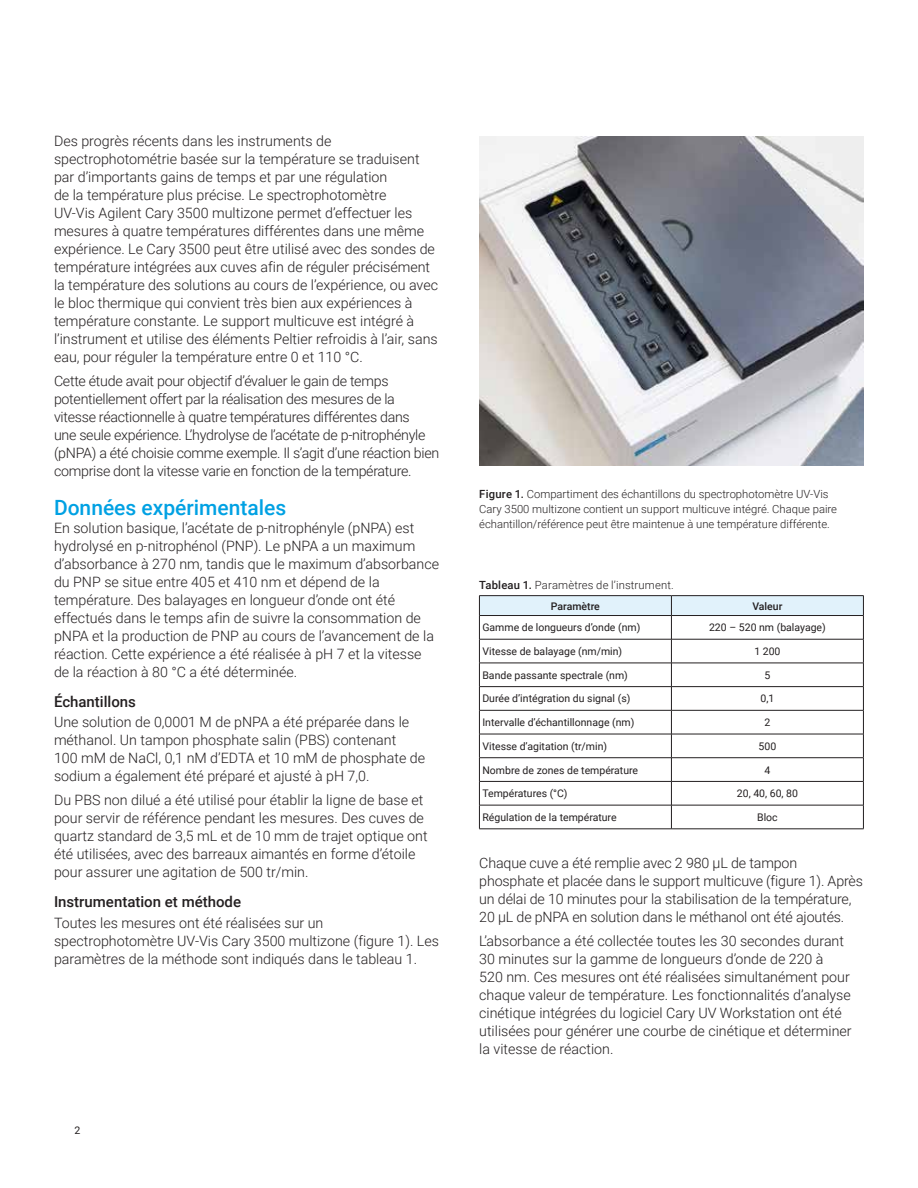
<style>
.page{position:relative;width:918px;height:1188px;background:#fff}
.page>*{position:absolute;margin:0;border:0;box-sizing:border-box;transform-origin:0 0}
.t1{font:500 21px "Roboto";color:#00a1e3}
.t2{font:500 15px "Roboto";color:#231f20}
.t3{font:300 14.25px/18px "Roboto";color:#231f20}
.t4{font:300 14.25px/18px "Roboto";letter-spacing:-.02em;color:#231f20}
.t5{font:300 11.25px/15px "Roboto";color:#231f20}
.t6{font:10.5px "Roboto";color:#231f20}
.t7{font:500 10.5px "Roboto";color:#231f20}
.s1{font-weight:500}
</style>
<div class="page">
<img style="left:479px;top:136px;width:385px;height:329px">
<hr style="left:479px;top:829px;width:192px;height:1px;background:#231f20">
<hr style="left:671px;top:829px;width:193px;height:1px;background:#231f20">
<hr style="left:479px;top:595px;width:192px;height:1px;background:#231f20">
<hr style="left:671px;top:595px;width:193px;height:1px;background:#231f20">
<svg style="left:479px;top:596px;width:385px;height:233px"></svg>
<hr style="left:479px;top:615px;width:192px;height:1px;background:#231f20">
<hr style="left:671px;top:615px;width:193px;height:1px;background:#231f20">
<p class="t3" style="left:54px;top:132px;width:386px">Des progrès récents dans les instruments de spectrophotométrie basée sur la température se traduisent par d’importants gains de temps et par une régulation<br>de la température plus précise. Le spectrophotomètre<br>UV‑Vis Agilent Cary 3500 multizone permet d’effectuer les mesures à quatre températures différentes dans une même expérience. Le Cary 3500 peut être utilisé avec des sondes de température intégrées aux cuves afin de réguler précisément la température des solutions au cours de l’expérience, ou avec le bloc thermique qui convient très bien aux expériences à température constante. Le support multicuve est intégré à l’instrument et utilise des éléments Peltier refroidis à l’air, sans eau, pour réguler la température entre 0 et 110 °C.</p>
<p class="t4" style="left:54px;top:372px;width:387px">Cette étude avait pour objectif d’évaluer le gain de temps potentiellement offert par la réalisation des mesures de la vitesse réactionnelle à quatre températures différentes dans<br>une seule expérience. L’hydrolyse de l’acétate de p-nitrophényle (pNPA) a été choisie comme exemple. Il s’agit d’une réaction bien comprise dont la vitesse varie en fonction de la température.</p>
<h1 class="t1" style="left:54px;top:493px;width:234px">Données expérimentales</h1>
<p class="t3" style="left:54px;top:518px;width:387px">En solution basique, l’acétate de p-nitrophényle (pNPA) est hydrolysé en p-nitrophénol (PNP). Le pNPA a un maximum d’absorbance à 270 nm, tandis que le maximum d’absorbance du PNP se situe entre 405 et 410 nm et dépend de la température. Des balayages en longueur d’onde ont été effectués dans le temps afin de suivre la consommation de pNPA et la production de PNP au cours de l’avancement de la réaction. Cette expérience a été réalisée à pH 7 et la vitesse de la réaction à 80 °C a été déterminée.</p>
<p class="t2" style="left:54px;top:691px;width:84px">Échantillons</p>
<p class="t3" style="left:54px;top:713px;width:373px">Une solution de 0,0001 M de pNPA a été préparée dans le méthanol. Un tampon phosphate salin (PBS) contenant<br>100 mM de NaCl, 0,1 nM d’EDTA et 10 mM de phosphate de sodium a également été préparé et ajusté à pH 7,0.</p>
<p class="t3" style="left:54px;top:791px;width:375px">Du PBS non dilué a été utilisé pour établir la ligne de base et pour servir de référence pendant les mesures. Des cuves de quartz standard de 3,5 mL et de 10 mm de trajet optique ont été utilisées, avec des barreaux aimantés en forme d’étoile pour assurer une agitation de 500 tr/min.</p>
<p class="t2" style="left:54px;top:892px;width:189px">Instrumentation et méthode</p>
<p class="t3" style="left:54px;top:914px;width:386px">Toutes les mesures ont été réalisées sur un spectrophotomètre UV-Vis Cary 3500 multizone (figure 1). Les paramètres de la méthode sont indiqués dans le tableau 1.</p>
<p class="t6" style="left:75px;top:1123px;width:7px">2</p>
<p class="t5" style="left:479px;top:486px;width:359px"><span class="s1">Figure 1.</span> Compartiment des échantillons du spectrophotomètre UV-Vis<br>Cary 3500 multizone contient un support multicuve intégré. Chaque paire échantillon/référence peut être maintenue à une température différente.</p>
<p class="t5" style="left:479px;top:578px;width:196px"><span class="s1">Tableau 1.</span> Paramètres de l’instrument.</p>
<p class="t7" style="left:551px;top:598px;width:51px">Paramètre</p>
<p class="t7" style="left:752px;top:598px;width:32px">Valeur</p>
<p class="t6" style="left:482px;top:620px;width:159px">Gamme de longueurs d’onde (nm)</p>
<p class="t6" style="left:709px;top:620px;width:118px">220 – 520 nm (balayage)</p>
<p class="t6" style="left:482px;top:644px;width:141px">Vitesse de balayage (nm/min)</p>
<p class="t6" style="left:754px;top:644px;width:28px">1 200</p>
<p class="t6" style="left:482px;top:668px;width:147px">Bande passante spectrale (nm)</p>
<p class="t6" style="left:764px;top:668px;width:7px">5</p>
<p class="t6" style="left:482px;top:691px;width:150px">Durée d’intégration du signal (s)</p>
<p class="t6" style="left:761px;top:691px;width:15px">0,1</p>
<p class="t6" style="left:482px;top:715px;width:154px">Intervalle d’échantillonnage (nm)</p>
<p class="t6" style="left:764px;top:715px;width:7px">2</p>
<p class="t6" style="left:482px;top:739px;width:126px">Vitesse d’agitation (tr/min)</p>
<p class="t6" style="left:759px;top:739px;width:19px">500</p>
<p class="t6" style="left:482px;top:762px;width:157px">Nombre de zones de température</p>
<p class="t6" style="left:764px;top:762px;width:7px">4</p>
<p class="t6" style="left:482px;top:786px;width:87px">Températures (°C)</p>
<p class="t6" style="left:737px;top:786px;width:63px">20, 40, 60, 80</p>
<p class="t6" style="left:482px;top:810px;width:136px">Régulation de la température</p>
<p class="t6" style="left:757px;top:810px;width:22px">Bloc</p>
<p class="t3" style="left:479px;top:853px;width:385px">Chaque cuve a été remplie avec 2 980 µL de tampon phosphate et placée dans le support multicuve (figure 1). Après un délai de 10 minutes pour la stabilisation de la température, 20 µL de pNPA en solution dans le méthanol ont été ajoutés.</p>
<p class="t3" style="left:479px;top:931px;width:374px">L’absorbance a été collectée toutes les 30 secondes durant 30 minutes sur la gamme de longueurs d’onde de 220 à<br>520 nm. Ces mesures ont été réalisées simultanément pour chaque valeur de température. Les fonctionnalités d’analyse cinétique intégrées du logiciel Cary UV Workstation ont été utilisées pour générer une courbe de cinétique et déterminer la vitesse de réaction.</p>
</div>
